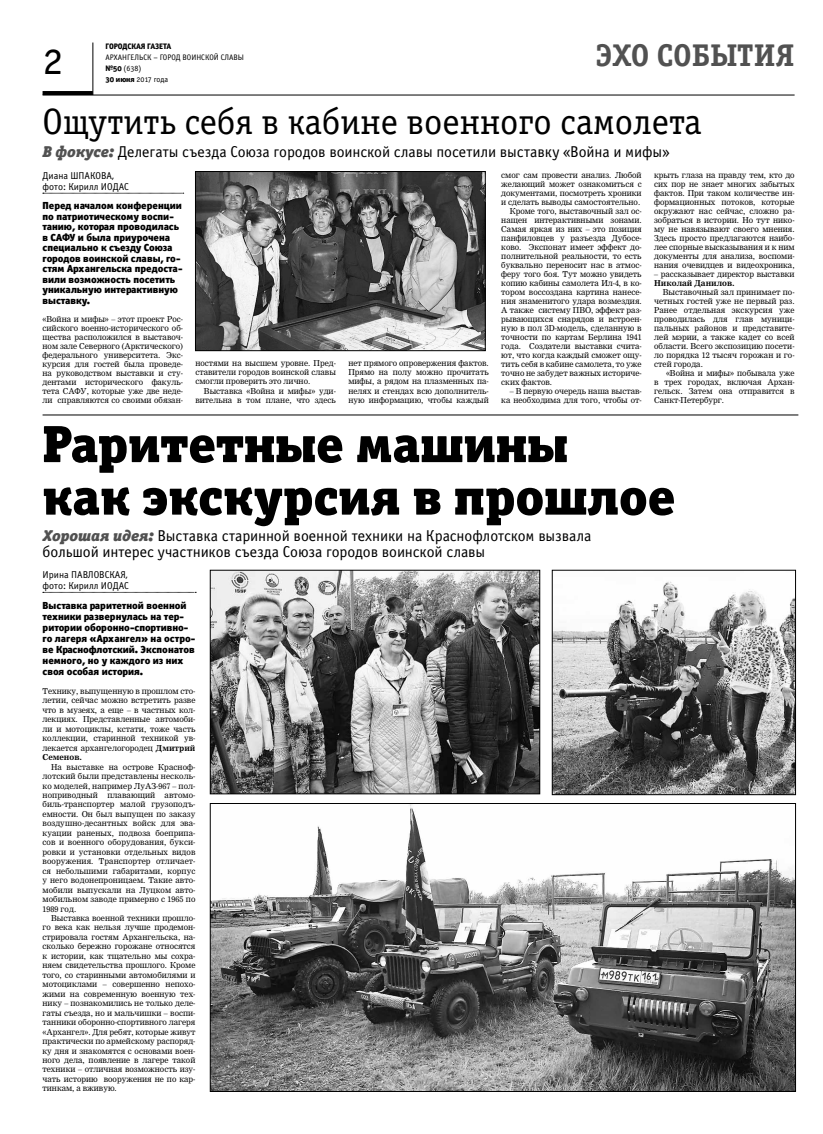
<style>
.page{position:relative;width:823px;height:1134px;background:#fff}
.page>*{position:absolute;margin:0;border:0;box-sizing:border-box;transform-origin:0 0}
.t1{font:52.5px/52.5px "Officina Serif Black OSC";color:#000}
.t2{font:42px "Officina Serif Book OSC";color:#000}
.t3{font:36.8px "Officina Serif Book OSC";color:#000}
.t4{font:31.5px "Officina Serif Bold OSC";color:#515151}
.t5{font:15.8px/15.8px "Officina Sans Book OSC";letter-spacing:-.005em;color:#000}
.t6{font:10.3px/10.5px "Officina Sans Black C";color:#000}
.t7{font:10px/10.5px "Officina Sans Book OSC";color:#000}
.t8{font:8px/9.5px "Nimrod Cyr";color:#000;text-align:justify}
.t9{font:8px/11px "Officina Sans Book OSC";color:#000}
.t10{font:8px "Officina Sans Extra Bold OSC";color:#000}
.t11{font:700 8px "Nimrod Cyr";color:#000}
.s1{font-family:"Officina Sans Extra Bold OSC"}
.s2{font-family:"Officina Serif Black OSC";font-style:italic;color:#515151}
.s3{font-weight:700}
</style>
<div class="page">
<hr style="left:93px;top:43px;width:1px;height:52px;background:#000">
<hr style="left:43px;top:95px;width:751px;height:1px;background:#000">
<hr style="left:43px;top:91px;width:50px;height:4px;background:#000">
<svg style="left:43px;top:193px;width:141px;height:1px"></svg>
<svg style="left:43px;top:592px;width:153px;height:1px"></svg>
<hr style="left:43px;top:415px;width:754px;height:1px;background:#000">
<img style="left:553px;top:581px;width:240px;height:212px">
<div style="left:551px;top:570px;width:244px;height:225px;border:1px solid #000"></div>
<img style="left:212px;top:572px;width:325px;height:220px">
<div style="left:210px;top:570px;width:329px;height:224px;border:1px solid #000"></div>
<img style="left:212px;top:805px;width:581px;height:284px">
<div style="left:210px;top:803px;width:585px;height:288px;border:1px solid #000"></div>
<img style="left:197px;top:173px;width:286px;height:176px">
<div style="left:195px;top:171px;width:290px;height:180px;border:1px solid #000"></div>
<h2 class="t2" style="left:43px;top:37px;width:22px">2</h2>
<p class="t10" style="left:105px;top:41px;width:67px">Городская газета</p>
<p class="t9" style="left:105px;top:52px;width:140px">Архангельск – городвоинской слав ы <span class="s1">№50</span> (638)<br><span class="s1">30 июня</span> 2017 года</p>
<h3 class="t4" style="left:595px;top:37px;width:200px">эхо события</h3>
<h3 class="t3" style="left:43px;top:102px;width:660px">Ощутить себя в кабине военного самолета</h3>
<h3 class="t5" style="left:43px;top:144px;width:628px"><span class="s2">В фокусе:</span> Делегаты съезда Союза городов воинской славы посетили выставку «Война и мифы»</h3>
<p class="t7" style="left:43px;top:171px;width:87px">Диана ШПАКОВА, фото: Кирилл ИОДАС</p>
<p class="t6" style="left:43px;top:200px;width:141px">Перед началом конференции по патриотическому воспи&shy;танию, которая проводилась в САФУ и была приурочена специально к съезду Союза городов воинской славы, го&shy;стям Архангельска предоста&shy;вили возможность посетить уникальную интерактивную выставку.</p>
<p class="t8" style="left:43px;top:314px;width:142px;line-height:9px">«Война и мифы» – этот проект Рос&shy;сийского военно-исторического об&shy;щества расположился в выставоч&shy;ном зале Северного (Арктического) федерального университета. Экс&shy;курсия для гостей была проведе&shy;на руководством выставки и сту&shy;дентами исторического факуль&shy;тета САФУ, которые уже две неде&shy;ли справляются со своими обязан-</p>
<p class="t8" style="left:195px;top:358px;width:142px">ностями на высшем уровне. Пред&shy;ставители городов воинской славы смогли проверить это лично.</p>
<p class="t8" style="left:195px;top:386px;width:142px;text-align:right">Выставка «Война и мифы» уди&shy;вительна в том плане, что здесь</p>
<p class="t8" style="left:348px;top:358px;width:142px;line-height:9.2px">нет прямого опровержения фактов.<br>Прямо на полу можно прочитать мифы, а рядом на плазменных па&shy;нелях и стендах всю дополнитель&shy;ную информацию, чтобы каждый</p>
<p class="t8" style="left:501px;top:170px;width:142px">смог сам провести анализ. Любой</p>
<p class="t8" style="left:501px;top:179px;width:142px">желающий может ознакомиться с</p>
<p class="t8" style="left:501px;top:188px;width:142px">документами, посмотреть хроники</p>
<p class="t8" style="left:501px;top:197px;width:140px">и сделать выводы самостоятельно.</p>
<p class="t8" style="left:509px;top:206px;width:133px">Кроме того, выставочный зал ос-</p>
<p class="t8" style="left:501px;top:215px;width:142px">нащен интерактивными зонами.</p>
<p class="t8" style="left:501px;top:224px;width:142px">Самая яркая из них – это позиция</p>
<p class="t8" style="left:501px;top:233px;width:142px">панфиловцев у разъезда Дубосе-</p>
<p class="t8" style="left:501px;top:242px;width:142px">ково. Экспонат имеет эффект до-</p>
<p class="t8" style="left:501px;top:251px;width:142px">полнительной реальности, то есть</p>
<p class="t8" style="left:501px;top:260px;width:142px">буквально переносит нас в атмос-</p>
<p class="t8" style="left:501px;top:269px;width:142px">феру того боя. Тут можно увидеть</p>
<p class="t8" style="left:501px;top:278px;width:142px">копию кабины самолета Ил-4, в ко-</p>
<p class="t8" style="left:501px;top:287px;width:142px">тором воссоздана картина нанесе-</p>
<p class="t8" style="left:501px;top:296px;width:142px">ния знаменитого удара возмездия.</p>
<p class="t8" style="left:501px;top:305px;width:142px">А также систему ПВО, эффект раз-</p>
<p class="t8" style="left:501px;top:314px;width:142px">рывающихся снарядов и встроен-</p>
<p class="t8" style="left:501px;top:323px;width:142px">ную в пол 3D-модель, сделанную в</p>
<p class="t8" style="left:501px;top:332px;width:142px">точности по картам Берлина 1941</p>
<p class="t8" style="left:501px;top:341px;width:142px">года. Создатели выставки счита-</p>
<p class="t8" style="left:501px;top:350px;width:142px">ют, что когда каждый сможет ощу-</p>
<p class="t8" style="left:501px;top:359px;width:142px">тить себя в кабине самолета, то уже</p>
<p class="t8" style="left:501px;top:368px;width:142px">точно не забудет важных историче-</p>
<p class="t8" style="left:501px;top:377px;width:52px">ских фактов.</p>
<p class="t8" style="left:501px;top:386px;width:142px;line-height:9px;text-align:right">– В первую очередь наша выстав&shy;ка необходима для того, чтобы от-</p>
<p class="t8" style="left:653px;top:170px;width:142px;line-height:9px">крыть глаза на правду тем, кто до сих пор не знает многих забытых фактов. При таком количестве ин&shy;формационных потоков, которые окружают нас сейчас, сложно ра&shy;зобраться в истории. Но тут нико&shy;му не навязывают своего мнения.<br>Здесь просто предлагаются наибо&shy;лее спорные высказывания и к ним документы для анализа, воспоми&shy;нания очевидцев и видеохроника,</p>
<p class="t8" style="left:653px;top:269px;width:142px">– рассказывает директор выставки</p>
<p class="t11" style="left:653px;top:278px;width:82px">Николай Данилов.</p>
<p class="t8" style="left:653px;top:287px;width:142px;line-height:9px;text-indent:9px">Выставочный зал принимает по&shy;четных гостей уже не первый раз.<br>Ранее отдельная экскурсия уже проводилась для глав муници&shy;пальных районов и представите&shy;лей мэрии, а также кадет со всей области. Всего экспозицию посети&shy;ло порядка 12 тысяч горожан и го&shy;стей города.</p>
<p class="t8" style="left:653px;top:368px;width:142px;line-height:9px;text-indent:12px">«Война и мифы» побывала уже в трех городах, включая Архан&shy;гельск. Затем она отправится в Санкт-Петербург.</p>
<h1 class="t1" style="left:43px;top:418px;width:634px">Раритетные машины<br>как экскурсия в прошлое</h1>
<h3 class="t5" style="left:43px;top:528px;width:550px"><span class="s2">Хорошая идея:</span> Выставка старинной военной техники на Краснофлотском вызвала большой интерес участников съезда Союза городов воинской славы</h3>
<p class="t7" style="left:43px;top:569px;width:87px;line-height:11px">И рина ПАВЛОВСКАЯ, фото: Кирилл ИОДАС</p>
<p class="t6" style="left:43px;top:600px;width:154px;line-height:11px">Выставка раритетной военной техники развернулась на тер&shy;ритории оборонно-спортивно&shy;го лагеря «Архангел» на остро&shy;ве Краснофлотский. Экспонатов немного, но у каждого из них своя особая история.</p>
<p class="t8" style="left:43px;top:686px;width:154px">Технику, выпущенную в прошлом сто&shy;летии, сейчас можно встретить разве что в музеях, а еще – в частных кол&shy;лекциях. Представленные автомоби&shy;ли и мотоциклы, кстати, тоже часть коллекции, старинной техникой ув&shy;лекается архангелогородец <span class="s3">Дмитрий Семенов.</span></p>
<p class="t8" style="left:43px;top:762px;width:154px;text-indent:9px">На выставке на острове Красноф&shy;лотский были представлены несколь&shy;ко моделей, например ЛуАЗ-967 – пол&shy;ноприводный плавающий автомо&shy;биль-транспортер малой грузоподъ&shy;емности. Он был выпущен по заказу воздушно-десантных войск для эва&shy;куации раненых, подвоза боеприпа&shy;сов и военного оборудования, букси&shy;ровки и установки отдельных видов вооружения. Транспортер отличает&shy;ся небольшими габаритами, корпус у него водонепроницаем. Такие авто&shy;мобили выпускали на Луцком авто&shy;мобильном заводе примерно с 1965 по 1989 год.</p>
<p class="t8" style="left:43px;top:913px;width:154px;text-indent:9px">Выставка военной техники прошло&shy;го века как нельзя лучше продемон&shy;стрировала гостям Архангельска, на&shy;сколько бережно горожане относятся к истории, как тщательно мы сохра&shy;няем свидетельства прошлого. Кроме того, со старинными автомобилями и мотоциклами – совершенно непохо&shy;жими на современную военную тех&shy;нику – познакомились не только деле&shy;гаты съезда, но и мальчишки – воспи&shy;танники оборонно-спортивного лагеря «Архангел». Для ребят, которые живут практически по армейскому распоряд&shy;ку дня и знакомятся с основами воен&shy;ного дела, появление в лагере такой техники – отличная возможность изу&shy;чать историю вооружения не по кар&shy;тинкам, а вживую.</p>
</div>
